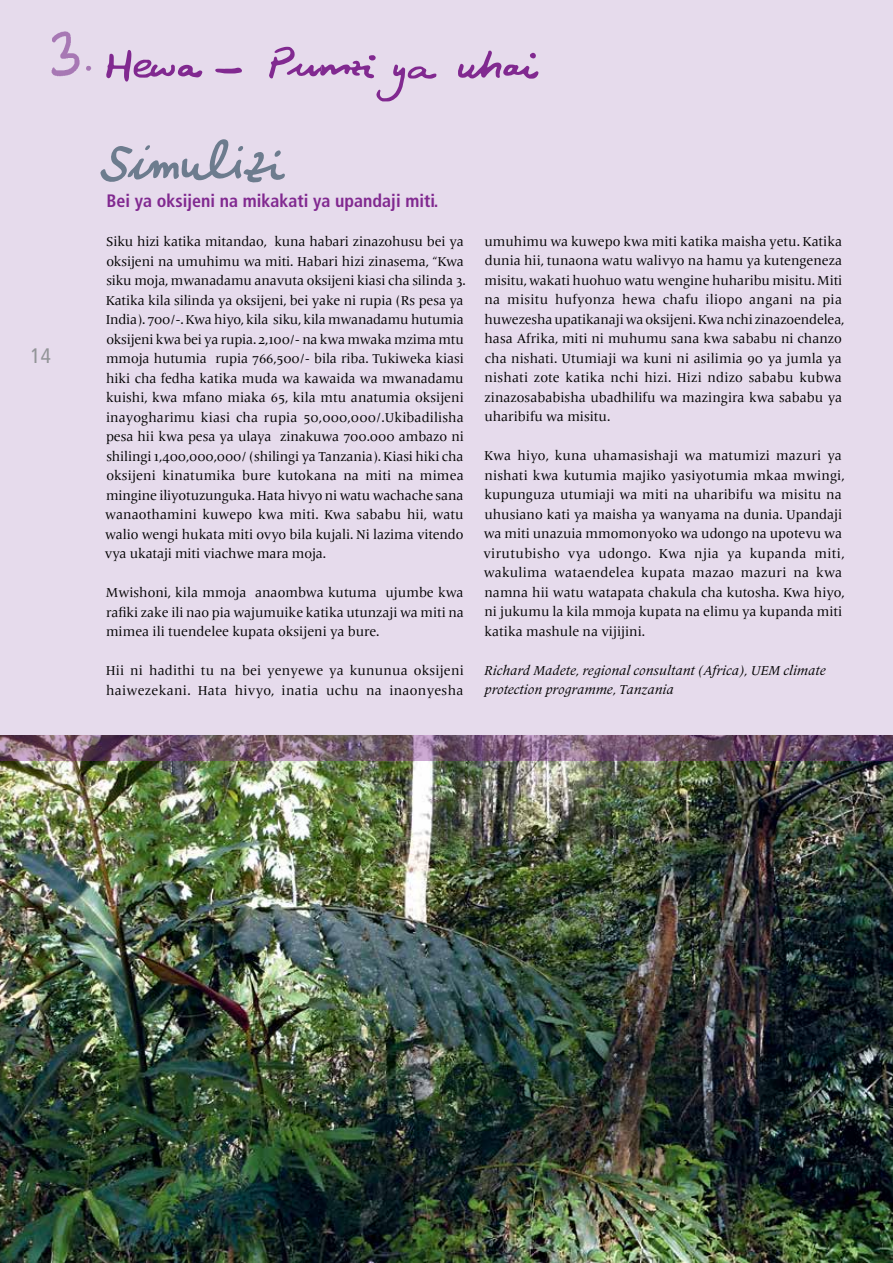
<style>
.page{position:relative;width:893px;height:1263px;background:#fff}
.page>*{position:absolute;margin:0;border:0;box-sizing:border-box;transform-origin:0 0}
.t1{font:condensed 21px "Frutiger LT Pro";color:#939598}
.t2{font:700 condensed 18px "Frutiger LT Pro";color:#812990}
.t3{font:13.5px/19.5px "Frutiger Serif LT Pro";color:#000}
.t4{font:italic 13.5px/19.5px "Frutiger Serif LT Pro";color:#000}
</style>
<div class="page">
<div style="left:0;top:0;width:893px;height:736px;background:#e6dbec"></div>
<img style="left:0;top:761px;width:893px;height:502px">
<img style="left:51px;top:31px;width:41px;height:46px">
<img style="left:0;top:736px;width:893px;height:25px">
<svg style="left:106px;top:50px;width:96px;height:32px"></svg>
<svg style="left:215px;top:67px;width:27px;height:7px"></svg>
<svg style="left:269px;top:47px;width:167px;height:55px"></svg>
<svg style="left:458px;top:50px;width:80px;height:29px"></svg>
<svg style="left:100px;top:139px;width:185px;height:44px"></svg>
<h1 class="t1" style="left:31px;top:344px;width:22px">14</h1>
<h2 class="t2" style="left:106px;top:190px;width:333px">Bei ya oksijeni na mikakati ya upandaji miti.</h2>
<p class="t3" style="left:105px;top:232px;width:363px">Siku hizi katika mitandao, kuna habari zinazohusu bei ya oksijeni na umuhimu wa miti. Habari hizi zinasema, “Kwa siku moja, mwanadamu anavuta oksijeni kiasi cha silinda 3.<br>Katika kila silinda ya oksijeni, bei yake ni rupia (Rs pesa ya India). 700/-. Kwa hiyo, kila siku, kila mwanadamu hutumia oksijeni kwa bei ya rupia. 2,100/- na kwa mwaka mzima mtu mmoja hutumia rupia 766,500/- bila riba. Tukiweka kiasi hiki cha fedha katika muda wa kawaida wa mwanadamu kuishi, kwa mfano miaka 65, kila mtu anatumia oksijeni inayogharimu kiasi cha rupia 50,000,000/.Ukibadilisha pesa hii kwa pesa ya ulaya zinakuwa 700.000 ambazo ni shilingi 1,400,000,000/ (shilingi ya Tanzania). Kiasi hiki cha oksijeni kinatumika bure kutokana na miti na mimea mingine iliyotuzunguka. Hata hivyo ni watu wachache sana wanaothamini kuwepo kwa miti. Kwa sababu hii, watu walio wengi hukata miti ovyo bila kujali. Ni lazima vitendo vya ukataji miti viachwe mara moja.</p>
<p class="t3" style="left:106px;top:583px;width:360px;text-align:justify">Mwishoni, kila mmoja anaombwa kutuma ujumbe kwa rafiki zake ili nao pia wajumuike katika utunzaji wa miti na mimea ili tuendelee kupata oksijeni ya bure.</p>
<p class="t3" style="left:106px;top:661px;width:360px">Hii ni hadithi tu na bei yenyewe ya kununua oksijeni haiwezekani. Hata hivyo, inatia uchu na inaonyesha</p>
<p class="t3" style="left:484px;top:232px;width:362px">umuhimu wa kuwepo kwa miti katika maisha yetu. Katika dunia hii, tunaona watu walivyo na hamu ya kutengeneza misitu, wakati huohuo watu wengine huharibu misitu. Miti na misitu hufyonza hewa chafu iliopo angani na pia huwezesha upatikanaji wa oksijeni. Kwa nchi zinazoendelea, hasa Afrika, miti ni muhumu sana kwa sababu ni chanzo cha nishati. Utumiaji wa kuni ni asilimia 90 ya jumla ya nishati zote katika nchi hizi. Hizi ndizo sababu kubwa zinazosababisha ubadhilifu wa mazingira kwa sababu ya uharibifu wa misitu.</p>
<p class="t3" style="left:483px;top:446px;width:363px">Kwa hiyo, kuna uhamasishaji wa matumizi mazuri ya nishati kwa kutumia majiko yasiyotumia mkaa mwingi, kupunguza utumiaji wa miti na uharibifu wa misitu na uhusiano kati ya maisha ya wanyama na dunia. Upandaji wa miti unazuia mmomonyoko wa udongo na upotevu wa virutubisho vya udongo. Kwa njia ya kupanda miti, wakulima wataendelea kupata mazao mazuri na kwa namna hii watu watapata chakula cha kutosha. Kwa hiyo, ni jukumu la kila mmoja kupata na elimu ya kupanda miti katika mashule na vijijini.</p>
<p class="t4" style="left:484px;top:660px;width:343px">Richard Madete, regional consultant (Africa), UEM climate protection programme, Tanzania</p>
</div>
